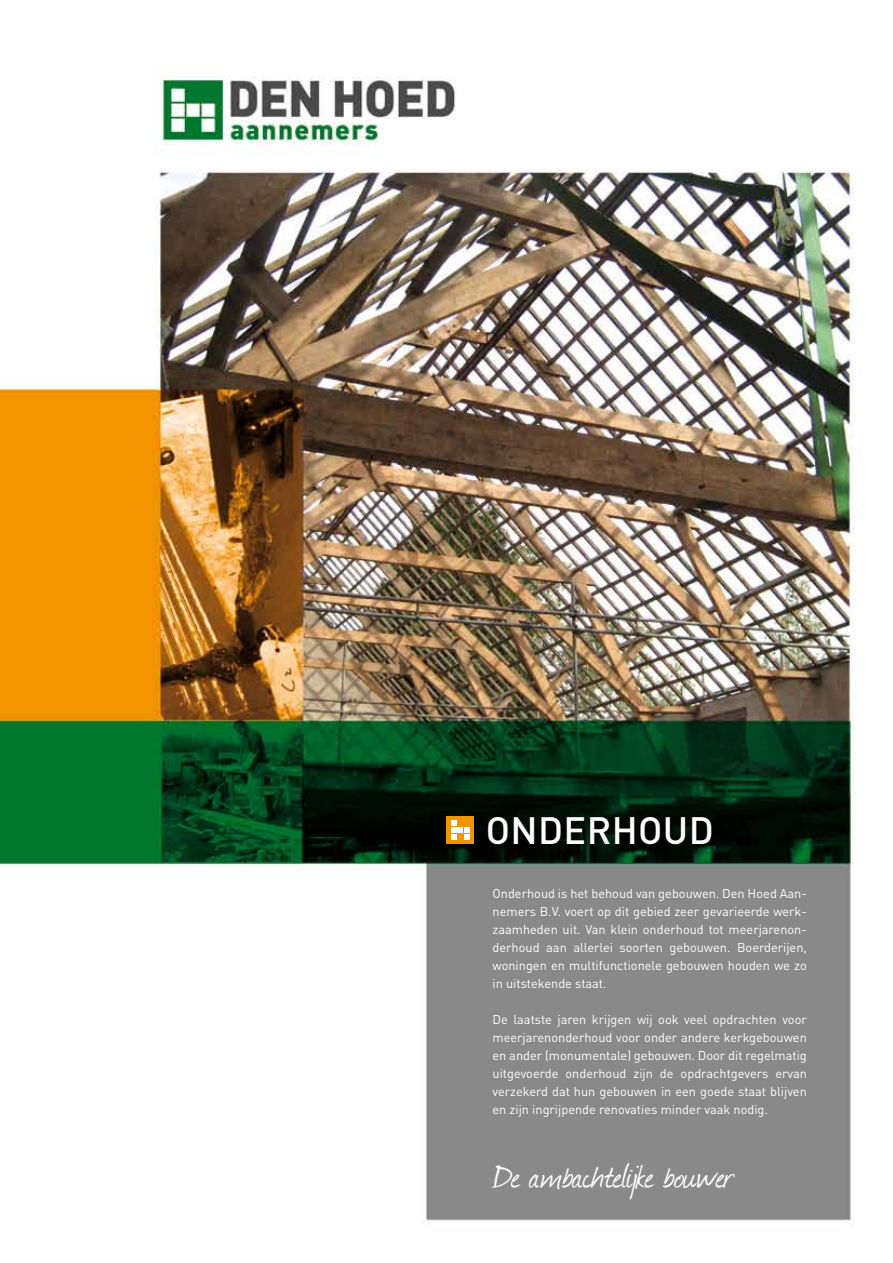
<style>
.page{position:relative;width:893px;height:1263px;background:#fff}
.page>*{position:absolute;margin:0;border:0;box-sizing:border-box;transform-origin:0 0}
.t1{font:40.05px "Journal";letter-spacing:-.005em;color:#fff}
.t2{font:500 37.65px "DIN";color:#fff}
.t3{font:12.75px/18px "DIN";color:#fff;text-align:justify}
</style>
<div class="page">
<img style="left:0;top:68px;width:862px;height:1158px">
<div style="left:446px;top:816px;width:28px;height:28px;background:#f29400"></div>
<svg style="left:451px;top:820px;width:19px;height:20px"></svg>
<h2 class="t2" style="left:486px;top:806px;width:26px">ONDERHOUD</h2>
<p class="t3" style="left:493px;top:884px;width:316px">Onderhoud is het behoud van gebouwen. Den Hoed Aan&shy;nemers B.V. voert op dit gebied zeer gevarieerde werk&shy;zaamheden uit. Van klein onderhoud tot meerjarenon&shy;derhoud aan allerlei soorten gebouwen. Boerderijen, woningen en multifunctionele gebouwen houden we zo in uitstekende staat.</p>
<p class="t3" style="left:493px;top:1010px;width:316px">De laatste jaren krijgen wij ook veel opdrachten voor meerjarenonderhoud voor onder andere kerkgebouwen en ander (monumentale) gebouwen. Door dit regelmatig uitgevoerde onderhoud zijn de opdrachtgevers ervan verzekerd dat hun gebouwen in een goede staat blijven en zijn ingrijpende renovaties minder vaak nodig.</p>
<h1 class="t1" style="left:493px;top:1148px;width:242px">De ambachtelijke bouwer</h1>
</div>
